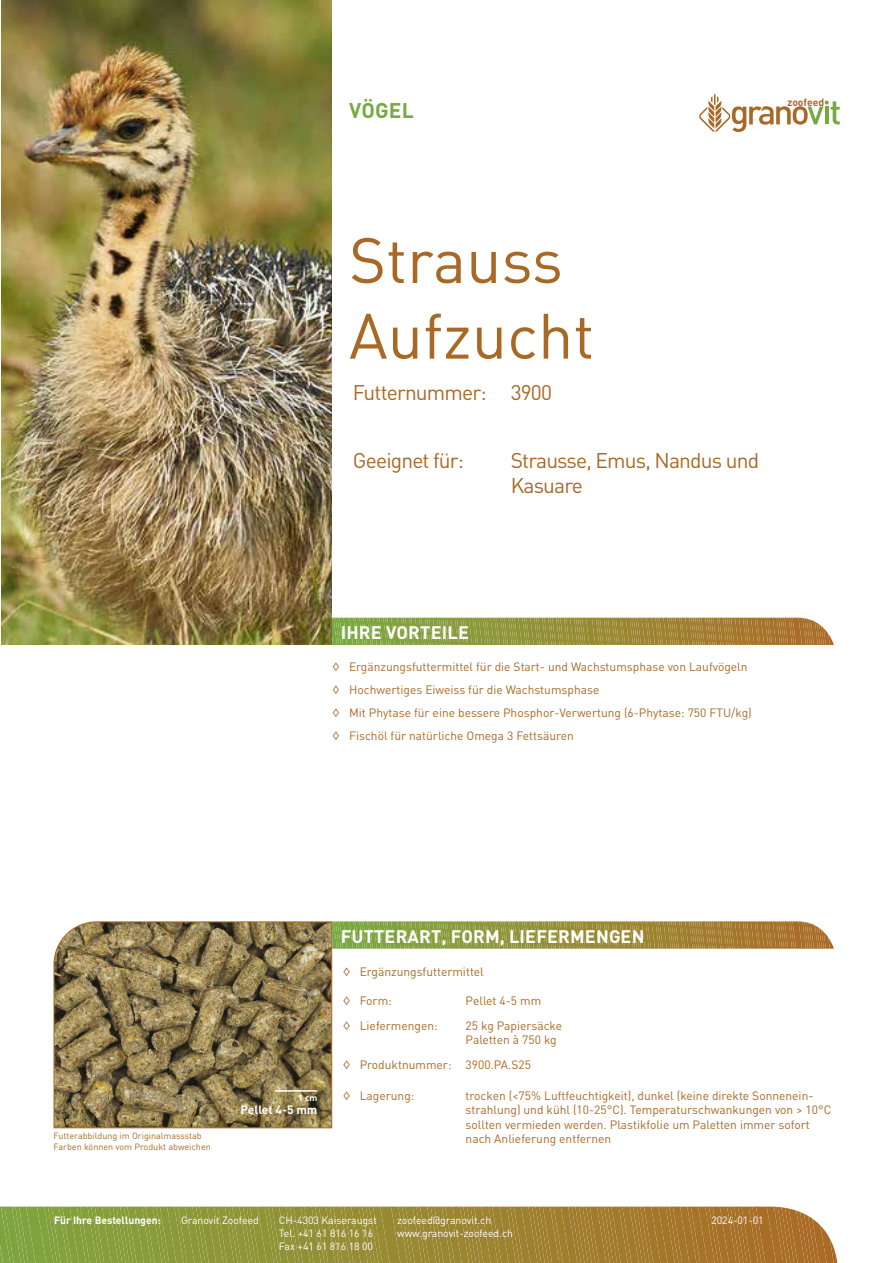
<style>
.page{position:relative;width:893px;height:1263px;background:#fff}
.page>*{position:absolute;margin:0;border:0;box-sizing:border-box;transform-origin:0 0}
.Protector_Zoofeed_Ca{font:63px/75.6px "DIN Pro";color:#a96926}
.Protector_Zoofeed_Ca-2{font:21px/25.2px "DIN Pro";letter-spacing:-.04em;color:#a96926}
._2_Produktblätter_Ti{font:700 21px "DIN Pro";letter-spacing:.01em;color:#77a942}
.t1{font:700 18px "DIN Pro";letter-spacing:.01em;color:#fff}
.Protector_Zoofeed_Ca-3{font:12px/14.4px "DIN Pro";color:#a96926}
.Protector_Zoofeed_Ca-4{font:700 12px "DIN Pro";color:#fff}
.t2{font:10.5px/12.6px "DIN Pro";letter-spacing:-.005em;color:#fff}
.t3{font:700 10.5px "DIN Pro";letter-spacing:-.005em;color:#fff}
.t4{font:700 10.35px "DIN Pro";color:#a96926}
.Protector_Zoofeed_Ca-5{font:9px "DIN Pro";color:#a96926}
.t5{font:700 9px "DIN Pro";color:#fff}
</style>
<div class="page">
<svg style="left:53px;top:921px;width:279px;height:207px;background:#8a784f"></svg>
<hr style="left:275px;top:1090px;width:42px;height:2px;background:#fff">
<svg style="left:332px;top:921px;width:502px;height:28px;background:#9e9647"></svg>
<svg style="left:332px;top:618px;width:502px;height:27px;background:#9c9343"></svg>
<svg style="left:699px;top:94px;width:141px;height:38px"></svg>
<img style="left:1px;top:0;width:331px;height:644px">
<svg style="left:0;top:1206px;width:838px;height:57px;background:#9d8f3e"></svg>
<p class="_2_Produktblätter_Ti" style="left:349px;top:96px;width:66px">VÖGEL</p>
<p class="t4" style="left:787px;top:95px;width:38px">zoofeed</p>
<p class="Protector_Zoofeed_Ca" style="left:349px;top:220px;width:247px">Strauss<br>Aufzucht</p>
<p class="Protector_Zoofeed_Ca-2" style="left:353px;top:379px;width:201px">Futternummer: 3900</p>
<p class="Protector_Zoofeed_Ca-2" style="left:353px;top:447px;width:113px">Geeignet für:</p>
<p class="Protector_Zoofeed_Ca-2" style="left:511px;top:447px;width:250px">Strausse, Emus, Nandus und<br>Kasuare</p>
<p class="t1" style="left:341px;top:620px;width:130px">IHRE VORTEILE</p>
<p class="Protector_Zoofeed_Ca-3" style="left:332px;top:659px;width:417px">◊ Ergänzungsfuttermittel für die Start- und Wachstumsphase von Laufvögeln</p>
<p class="Protector_Zoofeed_Ca-3" style="left:332px;top:682px;width:269px">◊ Hochwertiges Eiweiss für die Wachstumsphase</p>
<p class="Protector_Zoofeed_Ca-3" style="left:332px;top:705px;width:421px">◊ Mit Phytase für eine bessere Phosphor-Verwertung (6-Phytase: 750 FTU/kg)</p>
<p class="Protector_Zoofeed_Ca-3" style="left:332px;top:728px;width:243px">◊ Fischöl für natürliche Omega 3 Fettsäuren</p>
<p class="Protector_Zoofeed_Ca-5" style="left:54px;top:1129px;width:150px">Futterabbildung im Originalmassstab</p>
<p class="Protector_Zoofeed_Ca-5" style="left:54px;top:1140px;width:159px">Farben können vom Produkt abweichen</p>
<p class="t5" style="left:298px;top:1091px;width:21px">1 cm</p>
<p class="Protector_Zoofeed_Ca-4" style="left:240px;top:1101px;width:79px">Pellet 4-5 mm</p>
<p class="t1" style="left:341px;top:924px;width:305px">FUTTERART, FORM, LIEFERMENGEN</p>
<p class="Protector_Zoofeed_Ca-3" style="left:343px;top:964px;width:143px">◊ Ergänzungsfuttermittel</p>
<p class="Protector_Zoofeed_Ca-3" style="left:343px;top:993px;width:51px">◊ Form:</p>
<p class="Protector_Zoofeed_Ca-3" style="left:466px;top:993px;width:77px">Pellet 4-5 mm</p>
<p class="Protector_Zoofeed_Ca-3" style="left:343px;top:1017px;width:97px">◊ Liefermengen:</p>
<p class="Protector_Zoofeed_Ca-3" style="left:466px;top:1017px;width:98px">25 kg Papiersäcke<br>Paletten à 750 kg</p>
<p class="Protector_Zoofeed_Ca-3" style="left:343px;top:1056px;width:110px">◊ Produktnummer:</p>
<p class="Protector_Zoofeed_Ca-3" style="left:343px;top:1088px;width:73px">◊ Lagerung:</p>
<p class="Protector_Zoofeed_Ca-3" style="left:466px;top:1056px;width:67px">3900.PA.S25</p>
<p class="Protector_Zoofeed_Ca-3" style="left:466px;top:1088px;width:367px">trocken (&lt;75% Luftfeuchtigkeit), dunkel (keine direkte Sonnenein&shy;strahlung) und kühl (10-25°C). Temperaturschwankungen von &gt; 10°C sollten vermieden werden. Plastikfolie um Paletten immer sofort nach Anlieferung entfernen</p>
<p class="t3" style="left:54px;top:1213px;width:108px">Für Ihre Bestellungen:</p>
<p class="t2" style="left:181px;top:1214px;width:79px">Granovit Zoofeed</p>
<p class="t2" style="left:279px;top:1214px;width:99px">CH-4303 Kaiseraugst</p>
<p class="t2" style="left:711px;top:1214px;width:54px">2024-01-01</p>
<p class="t2" style="left:279px;top:1226px;width:96px">Tel. +41 61 816 16 16<br>Fax +41 61 816 18 00</p>
<p class="t2" style="left:397px;top:1214px;width:117px">zoofeed@granovit.ch www.granovit-zoofeed.ch</p>
</div>
